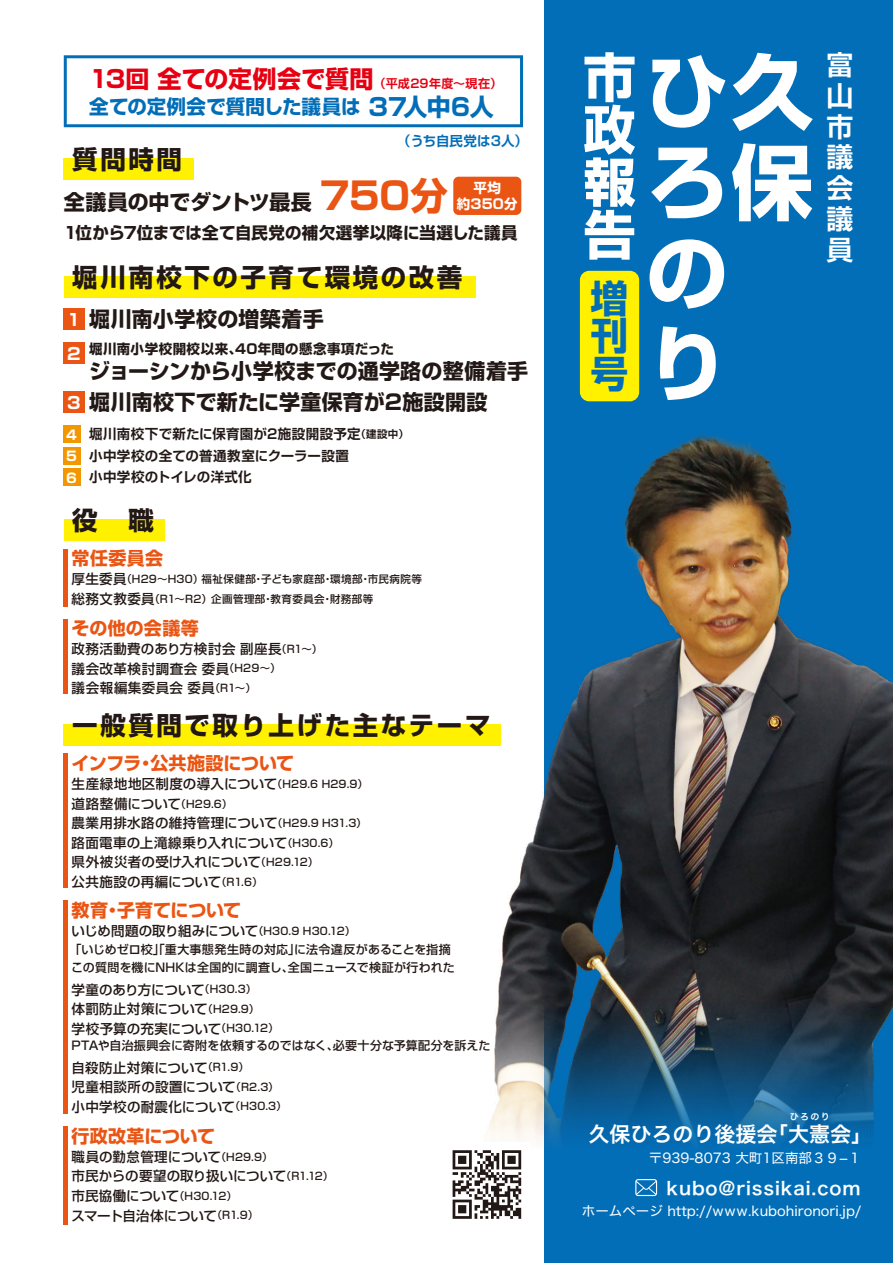
<style>
.page{position:relative;width:893px;height:1263px;background:#fff}
.page>*{position:absolute;margin:0;border:0;box-sizing:border-box;transform-origin:0 0}
.t1{font:700 82.2px/90.3px "Shin Go Pro";color:#fff}
.t2{font:700 52.5px/52.5px "Shin Go Pro";color:#fff;text-align:justify}
.t3{font:700 37.8px/37.8px "Shin Go Pro";color:#036eb8;text-align:justify}
.t4{font:700 26.85px/30.9px "Shin Go Pro De";color:#fff;text-align:justify}
.t5{font:700 25.5px "Shin Go Pro";letter-spacing:.1em;color:#221815}
.t6{font:700 24px/27.8px "Shin Go Pro";letter-spacing:-.01em;color:#e60012}
.t7{font:700 21px "Shin Go Pro";letter-spacing:.005em;color:#221815}
.t8{font:21px "Hira Kaku Std W6";color:#fff}
.t9{font:700 19.5px "Shin Go Pro";letter-spacing:-.005em;color:#036eb8}
.t10{font:700 18px "Shin Go Pro";color:#ea5514}
.t11{font:18px "Hira Kaku Std W6";letter-spacing:.05em;color:#fff}
.t12{font:700 16.5px "Shin Go Pro";letter-spacing:.005em;color:#221815}
.t13{font:700 16.5px "Shin Go Pro";color:#fff}
.t14{font:500 13.5px/19.5px "Shin Go Pro";letter-spacing:.01em;color:#221815}
.t15{font:700 13.5px/21.3px "Shin Go Pro De";letter-spacing:.02em;color:#221815}
.t16{font:500 13.5px/19.5px "Shin Go Pro";letter-spacing:.035em;color:#221815}
.t17{font:13.5px "Hira Kaku Std W4";color:#fff}
.t18{font:700 13.5px "Shin Go Pro";letter-spacing:.025em;color:#221815}
.t19{font:700 13.5px "Shin Go Pro De";color:#036eb8}
.t20{font:700 13.5px/15.8px "Shin Go Pro";letter-spacing:.015em;color:#fff;text-align:center}
.t21{font:700 13.2px "Shin Go Pro";color:#fff}
.t22{font:500 12px/18px "Shin Go Pro";letter-spacing:.01em;color:#221815}
.t23{font:500 10.5px/19.5px "Shin Go Pro";letter-spacing:.035em;color:#221815}
.t24{font:9px "Hira Kaku Std W6";color:#fff}
.s1{font-family:"Shin Go Pro De";font-size:12px}
.s2{color:#036eb8}
.s3{font-size:37.5px;color:#ea5514}
.s4{font-size:16.5px;color:#fff}
.s5{font-size:10.5px}
.s6{font-family:"Shin Go Pro";font-size:13.2px;color:#fff}
.s7{font-size:13.5px}
</style>
<div class="page">
<div style="left:544px;top:0;width:349px;height:1263px;background:#036eb8"></div>
<img style="left:482px;top:435px;width:411px;height:759px">
<div style="left:64px;top:158px;width:130px;height:21px;background:#fff100"></div>
<svg style="left:64px;top:55px;width:459px;height:72px"></svg>
<div style="left:580px;top:271px;width:59px;height:130px;background:#fff100;border-radius:9px"></div>
<div style="left:64px;top:519px;width:100px;height:21px;background:#fff100"></div>
<div style="left:453px;top:177px;width:68px;height:38px;background:#ea5514;border-radius:5px"></div>
<div style="left:64px;top:277px;width:411px;height:21px;background:#fff100"></div>
<div style="left:63px;top:308px;width:21px;height:22px;background:#ea5514"></div>
<div style="left:64px;top:724px;width:437px;height:21px;background:#fff100"></div>
<div style="left:63px;top:391px;width:21px;height:22px;background:#ea5514"></div>
<div style="left:63px;top:426px;width:17px;height:17px;background:#f39700"></div>
<div style="left:63px;top:447px;width:17px;height:17px;background:#f39700"></div>
<div style="left:63px;top:468px;width:17px;height:17px;background:#f39700"></div>
<div style="left:63px;top:342px;width:21px;height:22px;background:#ea5514"></div>
<hr style="left:64px;top:549px;width:4px;height:57px;background:#ea5514">
<hr style="left:64px;top:753px;width:4px;height:135px;background:#ea5514">
<hr style="left:64px;top:1126px;width:4px;height:99px;background:#ea5514">
<hr style="left:64px;top:619px;width:4px;height:75px;background:#ea5514">
<svg style="left:635px;top:1179px;width:22px;height:17px"></svg>
<div style="left:444px;top:1142px;width:85px;height:85px;background:#fff"></div>
<svg style="left:63px;top:828px;width:458px;height:391px"></svg>
<h3 class="t6" style="left:369px;top:62px;width:135px;text-indent:-279px">13回 全ての定例会で質問<span class="s1">（平成29年度～現在）<br></span><span class="s2">37人中6人</span></h3>
<p class="t19" style="left:397px;top:130px;width:132px">（うち自民党は3人）</p>
<h3 class="t5" style="left:72px;top:139px;width:111px">質問時間</h3>
<h3 class="t9" style="left:89px;top:91px;width:273px">全ての定例会で質問した議員は</h3>
<h3 class="t7" style="left:64px;top:186px;width:386px">全議員の中でダントツ最長 <span class="s3">750分</span></h3>
<p class="t20" style="left:457px;top:179px;width:62px">平均約350分</p>
<p class="t12" style="left:64px;top:219px;width:455px">1位から7位までは全て自民党の補欠選挙以降に当選した議員</p>
<h3 class="t5" style="left:72px;top:258px;width:392px">堀川南校下の子育て環境の改善</h3>
<p class="t13" style="left:67px;top:307px;width:15px">1</p>
<p class="t13" style="left:67px;top:341px;width:15px">2</p>
<h3 class="t7" style="left:89px;top:303px;width:236px">堀川南小学校の増築着手</h3>
<h3 class="t7" style="left:89px;top:354px;width:440px">ジョーシンから小学校までの通学路の整備着手</h3>
<p class="t18" style="left:89px;top:339px;width:306px">堀川南小学校開校以来、40年間の懸念事項だった</p>
<h3 class="t7" style="left:67px;top:385px;width:422px"><span class="s4">3</span> 堀川南校下で新たに学童保育が2施設開設</h3>
<p class="t21" style="left:66px;top:425px;width:12px">4</p>
<p class="t15" style="left:66px;top:422px;width:344px;text-indent:23px">堀川南校下で新たに保育園が2施設開設予定<span class="s5">（建設中）<br></span><span class="s6">5</span> 小中学校の全ての普通教室にクーラー設置</p>
<p class="t15" style="left:66px;top:465px;width:187px"><span class="s6">6</span> 小中学校のトイレの洋式化</p>
<h3 class="t5" style="left:72px;top:500px;width:83px">役　職</h3>
<h3 class="t10" style="left:72px;top:544px;width:93px">常任委員会</h3>
<p class="t23" style="left:72px;top:568px;width:352px"><span class="s7">厚生委員</span>（H29～H30）福祉保健部・子ども家庭部・環境部・市民病院等<span class="s7">総務文教委員</span>（R1～R2）企画管理部・教育委員会・財務部等</p>
<h3 class="t10" style="left:72px;top:614px;width:129px">その他の会議等</h3>
<p class="t16" style="left:72px;top:638px;width:252px">政務活動費のあり方検討会 副座長<span class="s5">（R1～）</span>議会改革検討調査会 委員<span class="s5">（H29～）<br></span>議会報編集委員会 委員<span class="s5">（R1～）</span></p>
<h3 class="t5" style="left:72px;top:705px;width:420px">一般質問で取り上げた主なテーマ</h3>
<h2 class="t2" style="left:583px;top:46px;width:53px">市政報告</h2>
<h3 class="t3" style="left:591px;top:275px;width:38px">増刊号</h3>
<h1 class="t1" style="left:646px;top:38px;width:168px">ひ久</h1>
<h3 class="t4" style="left:827px;top:46px;width:28px">富山市議会議員</h3>
<h1 class="t1" style="left:646px;top:129px;width:168px">ろ保</h1>
<h1 class="t1" style="left:646px;top:219px;width:80px">のり</h1>
<h3 class="t10" style="left:72px;top:749px;width:224px">インフラ・公共施設について</h3>
<p class="t14" style="left:72px;top:773px;width:298px">生産緑地地区制度の導入について<span class="s5">（H29.6 H29.9）</span>道路整備について<span class="s5">（H29.6）<br></span>農業用排水路の維持管理について<span class="s5">（H29.9 H31.3）</span>路面電車の上滝線乗り入れについて<span class="s5">（H30.6）<br></span>県外被災者の受け入れについて<span class="s5">（H29.12）<br></span>公共施設の再編について<span class="s5">（R1.6）</span></p>
<h3 class="t10" style="left:72px;top:895px;width:171px">教育・子育てについて</h3>
<p class="t14" style="left:72px;top:919px;width:285px">いじめ問題の取り組みについて<span class="s5">（H30.9 H30.12）</span></p>
<p class="t22" style="left:70px;top:939px;width:387px">「いじめゼロ校」「重大事態発生時の対応」に法令違反があることを指摘この質問を機にNHKは全国的に調査し、全国ニュースで検証が行われた</p>
<p class="t14" style="left:72px;top:978px;width:209px">学童のあり方について<span class="s5">（H30.3）<br></span>体罰防止対策について<span class="s5">（H29.9）<br></span>学校予算の充実について<span class="s5">（H30.12）</span></p>
<p class="t22" style="left:72px;top:1035px;width:420px">PTAや自治振興会に寄附を依頼するのではなく、必要十分な予算配分を訴えた</p>
<p class="t14" style="left:72px;top:1056px;width:217px">自殺防止対策について<span class="s5">（R1.9）<br></span>児童相談所の設置について<span class="s5">（R2.3）</span>小中学校の耐震化について<span class="s5">（H30.3）</span></p>
<h3 class="t10" style="left:72px;top:1121px;width:145px">行政改革について</h3>
<p class="t14" style="left:72px;top:1145px;width:263px">職員の勤怠管理について<span class="s5">（H29.9）<br></span>市民からの要望の取り扱いについて<span class="s5">（R1.12）</span>市民協働について<span class="s5">（H30.12）<br></span>スマート自治体について<span class="s5">（R1.9）</span></p>
<p class="t17" style="left:649px;top:1147px;width:214px">〒939-8073 大町1区南部３９-１</p>
<p class="t24" style="left:790px;top:1110px;width:42px">ひろのり</p>
<h3 class="t8" style="left:588px;top:1118px;width:285px">久保ひろのり後援会「大憲会」</h3>
<h3 class="t11" style="left:666px;top:1174px;width:196px">kubo@rissikai.com</h3>
<p class="t17" style="left:582px;top:1200px;width:281px">ホームページ http://www.kubohironori.jp/</p>
</div>
